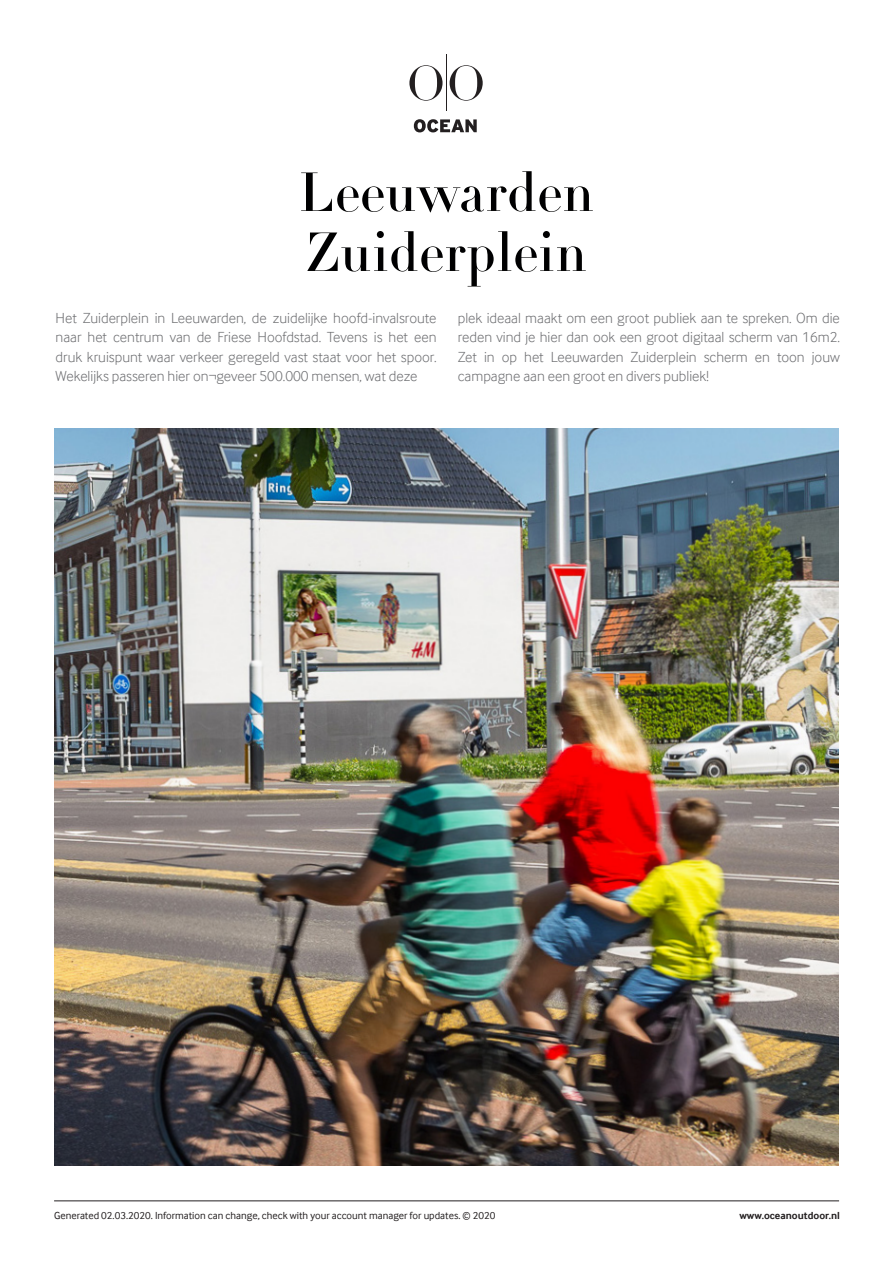
<style>
.page{position:relative;width:893px;height:1263px;background:#fff}
.page>*{position:absolute;margin:0;border:0;box-sizing:border-box;transform-origin:0 0}
.t1{font:54px "Didot LT Pro Headline";color:#000001}
.t2{font:300 15px/19.5px "Inter Face";color:#6c6d70;text-align:justify}
.t3{font:10.5px "Inter Face";color:#231f20}
.t4{font:700 10.5px "Inter Face";color:#231f20}
</style>
<div class="page">
<img style="left:54px;top:429px;width:785px;height:736px">
<hr style="left:54px;top:1200px;width:785px;height:1px;background:#231f20">
<svg style="left:414px;top:119px;width:63px;height:13px"></svg>
<svg style="left:409px;top:65px;width:34px;height:36px"></svg>
<svg style="left:450px;top:65px;width:33px;height:36px"></svg>
<hr style="left:446px;top:54px;width:1px;height:56px;background:#231f20">
<hr style="left:892px;top:172px;width:1px;height:257px;background:#d1d2d4">
<p class="t1" style="left:299px;top:159px;width:297px">Leeuwarden</p>
<p class="t1" style="left:306px;top:219px;width:283px">Zuiderplein</p>
<p class="t2" style="left:56px;top:309px;width:382px">Het Zuiderplein in Leeuwarden, de zuidelijke hoofd-invalsroute naar het centrum van de Friese Hoofdstad. Tevens is het een druk kruispunt waar verkeer geregeld vast staat voor het spoor.<br>Wekelijks passeren hier on¬geveer 500.000 mensen, wat deze</p>
<p class="t2" style="left:458px;top:309px;width:384px">plek ideaal maakt om een groot publiek aan te spreken. Om die reden vind je hier dan ook een groot digitaal scherm van 16m2.<br>Zet in op het Leeuwarden Zuiderplein scherm en toon jouw campagne aan een groot en divers publiek!</p>
<p class="t3" style="left:54px;top:1210px;width:443px">Generated 02.03.2020. Information can change, check with your account manager for updates. © 2020</p>
<p class="t4" style="left:739px;top:1210px;width:102px">www.oceanoutdoor.nl</p>
</div>
